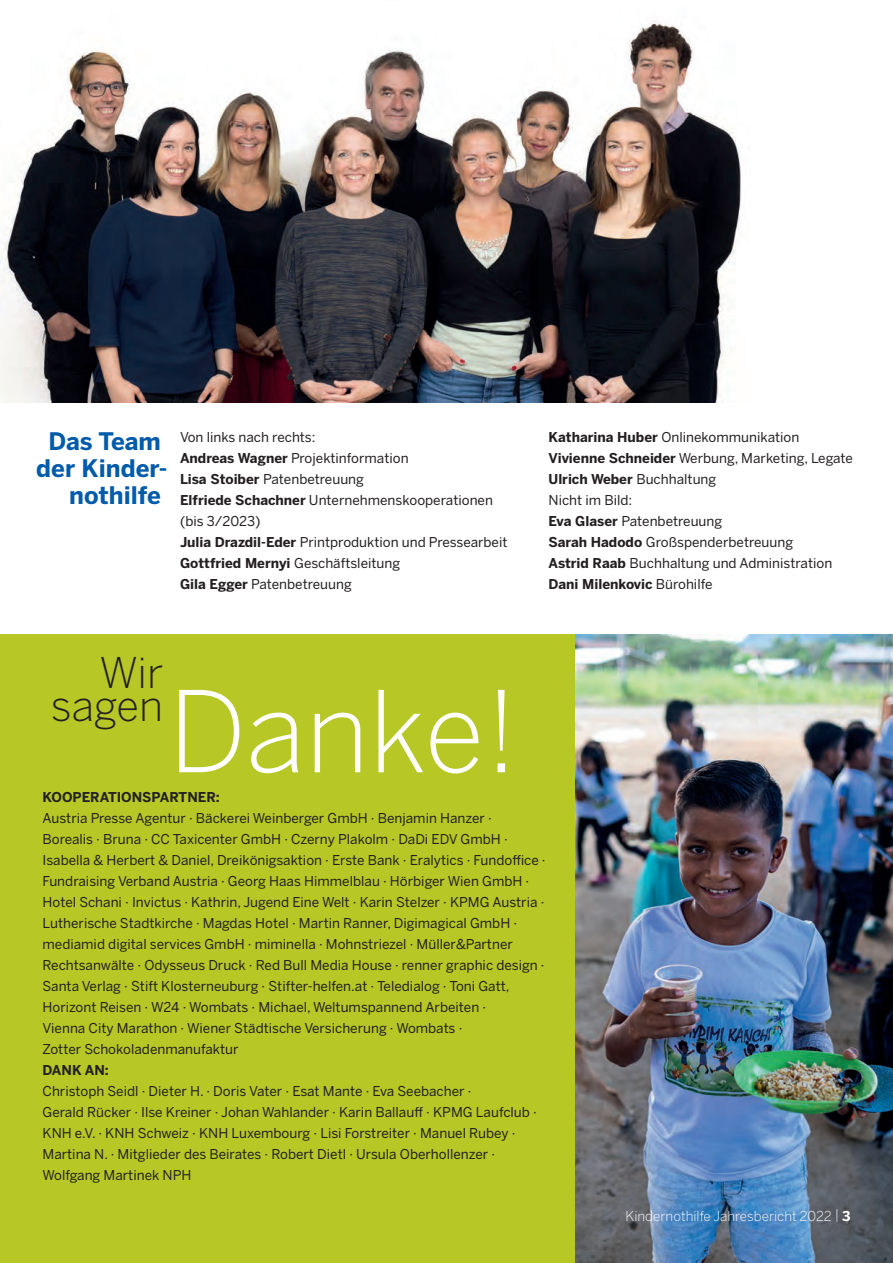
<style>
.page{position:relative;width:893px;height:1263px;background:#fff}
.page>*{position:absolute;margin:0;border:0;box-sizing:border-box;transform-origin:0 0}
.t1{font:300 111.3px "Benton Sans";letter-spacing:-.005em;color:#fff}
.t2{font:300 42px/33px "Benton Sans";letter-spacing:-.005em;color:#231f20;text-align:right}
.t3{font:700 24px/27px "Benton Sans";color:#015aaa;text-align:right}
.t4{font:13.5px/21px "Benton Sans";color:#231f20}
.t5{font:300 13.5px "Benton Sans";color:#fff}
.t6{font:700 13.5px "Benton Sans";color:#231f20}
.s1{font-weight:700}
</style>
<div class="page">
<div style="left:0;top:634px;width:575px;height:629px;background:#b6c726"></div>
<img style="left:575px;top:634px;width:318px;height:629px">
<img style="left:0;top:21px;width:742px;height:382px">
<h3 class="t3" style="left:36px;top:428px;width:133px">Das Team der Kinder&shy;nothilfe</h3>
<p class="t4" style="left:180px;top:426px;width:329px">Von links nach rechts:<br><span class="s1">Andreas Wagner</span> Projektinformation<br><span class="s1">Lisa Stoiber</span> Patenbetreuung<br><span class="s1">Elfriede Schachner</span> Unternehmenskooperationen (bis 3/2023)<br><span class="s1">Julia Drazdil-Eder</span> Printproduktion und Pressearbeit <span class="s1">Gottfried Mernyi</span> Geschäftsleitung<br><span class="s1">Gila Egger</span> Patenbetreuung</p>
<h2 class="t2" style="left:51px;top:656px;width:114px">Wir sagen</h2>
<h1 class="t1" style="left:168px;top:666px;width:351px">Danke!</h1>
<p class="t4" style="left:549px;top:426px;width:306px"><span class="s1">Katharina Huber</span> Onlinekommunikation<br><span class="s1">Vivienne Schneider</span> Werbung, Marketing, Legate<br><span class="s1">Ulrich Weber</span> Buchhaltung<br>Nicht im Bild:<br><span class="s1">Eva Glaser</span> Patenbetreuung<br><span class="s1">Sarah Hadodo</span> Großspenderbetreuung<br><span class="s1">Astrid Raab</span> Buchhaltung und Administration<br><span class="s1">Dani Milenkovic</span> Bürohilfe</p>
<p class="t6" style="left:43px;top:789px;width:179px">KOOPERATIONSPARTNER:</p>
<p class="t4" style="left:43px;top:807px;width:505px">Austria Presse Agentur · Bäckerei Weinberger GmbH · Benjamin Hanzer · Borealis · Bruna · CC Taxicenter GmbH · Czerny Plakolm · DaDi EDV GmbH · Isabella &amp; Herbert &amp; Daniel, Dreikönigsaktion · Erste Bank · Eralytics · Fundoffice · Fundraising Verband Austria · Georg Haas Himmelblau · Hörbiger Wien GmbH · Hotel Schani · Invictus · Kathrin, Jugend Eine Welt · Karin Stelzer · KPMG Austria · Lutherische Stadtkirche · Magdas Hotel · Martin Ranner, Digimagical GmbH · mediamid digital services GmbH · miminella · Mohnstriezel · Müller&amp;Partner Rechtsanwälte · Odysseus Druck · Red Bull Media House · renner graphic design · Santa Verlag · Stift Klosterneuburg · Stifter-helfen.at · Teledialog · Toni Gatt, Horizont Reisen · W24 · Wombats · Michael, Weltumspannend Arbeiten ·<br>Vienna City Marathon · Wiener Städtische Versicherung · Wombats ·<br>Zotter Schokoladenmanufaktur</p>
<p class="t6" style="left:43px;top:1062px;width:68px">DANK AN:</p>
<p class="t4" style="left:43px;top:1080px;width:496px">Christoph Seidl · Dieter H. · Doris Vater · Esat Mante · Eva Seebacher ·<br>Gerald Rücker · Ilse Kreiner · Johan Wahlander · Karin Ballauff · KPMG Laufclub · KNH e.V. · KNH Schweiz · KNH Luxembourg · Lisi Forstreiter · Manuel Rubey · Martina N. · Mitglieder des Beirates · Robert Dietl · Ursula Oberhollenzer · Wolfgang Martinek NPH</p>
<p class="t5" style="left:625px;top:1207px;width:226px">Kindernothilfe Jahresbericht 2022 | <span class="s1">3</span></p>
</div>
